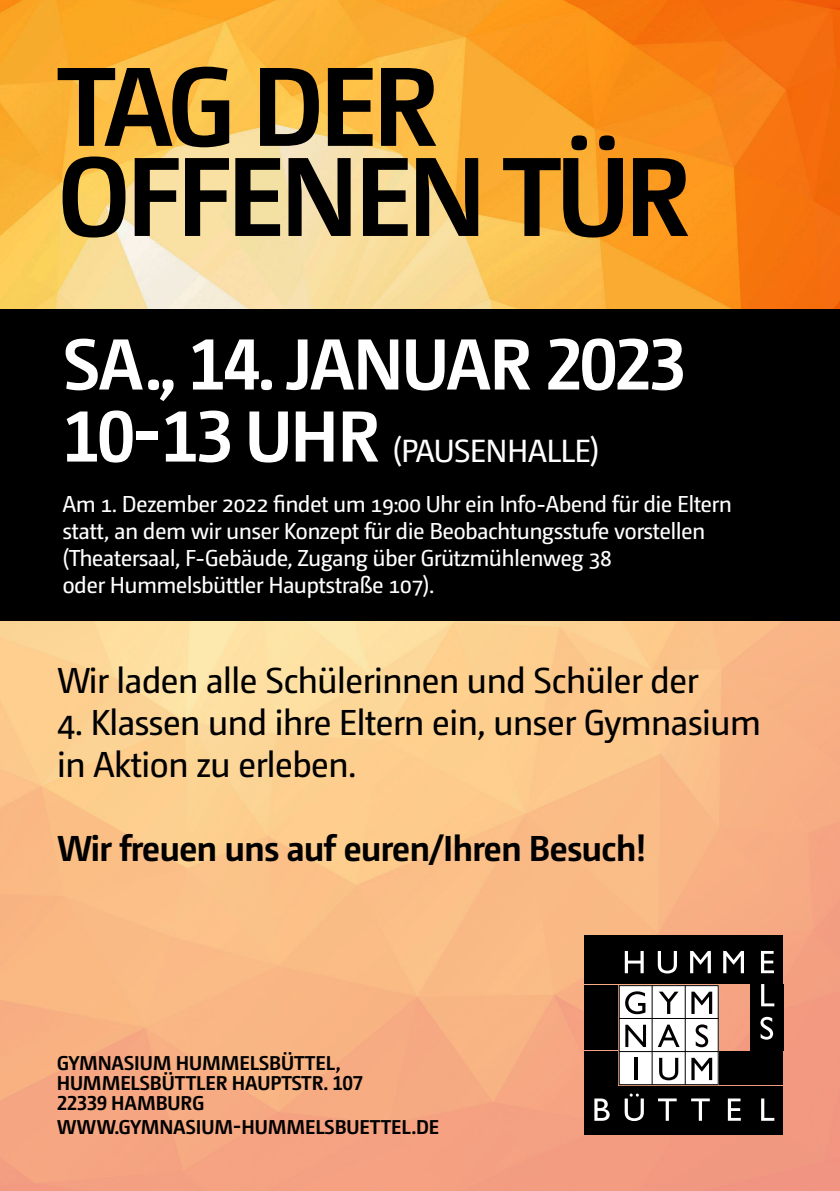
<style>
.page{position:relative;width:840px;height:1191px;background:#fff}
.page>*{position:absolute;margin:0;border:0;box-sizing:border-box;transform-origin:0 0}
.t1{font:700 112px/90px "Camingo Dos Pro";letter-spacing:-.045em;color:#000}
.t2{font:700 72px/72px "Camingo Dos Pro";letter-spacing:-.04em;color:#fff}
.t3{font:36px/42px "Camingo Dos Pro";letter-spacing:-.03em;color:#000}
.t4{font:700 36px "Camingo Dos Pro";letter-spacing:-.03em;color:#000}
.t5{font:32px "Camingo Dos Pro";letter-spacing:-.025em;color:#fff}
.t6{font:23px/27px "Camingo Dos Pro";letter-spacing:-.03em;color:#fff}
.t7{font:700 20px/20px "Camingo Dos Pro";letter-spacing:-.005em;color:#000}
</style>
<div class="page">
<img style="left:0;top:0;width:839px;height:309px">
<svg style="left:0;top:621px;width:839px;height:570px;background:#f8ba88"></svg>
<div style="left:0;top:309px;width:839px;height:312px;background:#000"></div>
<div style="left:618px;top:985px;width:100px;height:99px;background:#fff"></div>
<div style="left:584px;top:935px;width:198px;height:49px;background:#000"></div>
<div style="left:584px;top:985px;width:33px;height:65px;background:#000"></div>
<div style="left:749px;top:984px;width:33px;height:66px;background:#000"></div>
<div style="left:584px;top:1086px;width:198px;height:48px;background:#000"></div>
<div style="left:719px;top:1051px;width:63px;height:33px;background:#000"></div>
<div style="left:584px;top:1051px;width:33px;height:35px;background:#000"></div>
<hr style="left:618px;top:985px;width:100px;height:1px;background:#000">
<hr style="left:618px;top:1018px;width:100px;height:1px;background:#000">
<hr style="left:618px;top:1051px;width:100px;height:1px;background:#000">
<hr style="left:618px;top:1084px;width:100px;height:1px;background:#000">
<hr style="left:618px;top:985px;width:1px;height:99px;background:#000">
<hr style="left:651px;top:985px;width:1px;height:99px;background:#000">
<hr style="left:684px;top:985px;width:1px;height:99px;background:#000">
<hr style="left:717px;top:985px;width:1px;height:99px;background:#000">
<svg style="left:625px;top:991px;width:20px;height:23px"></svg>
<svg style="left:624px;top:951px;width:19px;height:22px"></svg>
<svg style="left:594px;top:1098px;width:15px;height:22px"></svg>
<svg style="left:657px;top:951px;width:19px;height:22px"></svg>
<svg style="left:624px;top:1093px;width:19px;height:28px"></svg>
<svg style="left:690px;top:951px;width:20px;height:22px"></svg>
<svg style="left:658px;top:1098px;width:18px;height:22px"></svg>
<svg style="left:723px;top:951px;width:20px;height:22px"></svg>
<svg style="left:691px;top:1098px;width:18px;height:22px"></svg>
<svg style="left:761px;top:951px;width:12px;height:22px"></svg>
<svg style="left:727px;top:1098px;width:13px;height:22px"></svg>
<svg style="left:761px;top:1098px;width:12px;height:22px"></svg>
<svg style="left:761px;top:984px;width:12px;height:22px"></svg>
<svg style="left:760px;top:1016px;width:12px;height:23px"></svg>
<svg style="left:625px;top:1024px;width:20px;height:23px"></svg>
<hr style="left:633px;top:1057px;width:3px;height:23px;background:#000">
<svg style="left:659px;top:991px;width:19px;height:23px"></svg>
<svg style="left:657px;top:1024px;width:22px;height:23px"></svg>
<svg style="left:659px;top:1057px;width:19px;height:23px"></svg>
<svg style="left:691px;top:991px;width:20px;height:23px"></svg>
<svg style="left:695px;top:1024px;width:12px;height:23px"></svg>
<svg style="left:691px;top:1057px;width:20px;height:23px"></svg>
<h1 class="t1" style="left:57px;top:60px;width:635px">TAG DER<br>OFFENEN TÜR</h1>
<h2 class="t2" style="left:62px;top:327px;width:625px">SA., 14. JANUAR 2023<br>10-13 UHR</h2>
<h3 class="t5" style="left:392px;top:431px;width:209px">(PAUSENHALLE)</h3>
<p class="t6" style="left:62px;top:490px;width:670px">Am 1. Dezember 2022 findet um 19:00 Uhr ein Info-Abend für die Eltern statt, an dem wir unser Konzept für die Beobachtungsstufe vorstellen (Theatersaal, F-Gebäude, Zugang über Grützmühlenweg 38<br>oder Hummelsbüttler Hauptstraße 107).</p>
<h3 class="t3" style="left:57px;top:659px;width:643px">Wir laden alle Schülerinnen und Schüler der</h3>
<h3 class="t3" style="left:57px;top:701px;width:705px">4. Klassen und ihre Eltern ein, unser Gymnasium in Aktion zu erleben.</h3>
<h3 class="t4" style="left:57px;top:827px;width:591px">Wir freuen uns auf euren/Ihren Besuch!</h3>
<p class="t7" style="left:57px;top:1053px;width:307px">GYMNASIUM HUMMELSBÜTTEL,<br>HUMMELSBÜTTLER HAUPTSTR. 107<br>22339 HAMBURG</p>
<p class="t7" style="left:57px;top:1117px;width:384px">WWW.GYMNASIUM-HUMMELSBUETTEL.DE</p>
</div>
